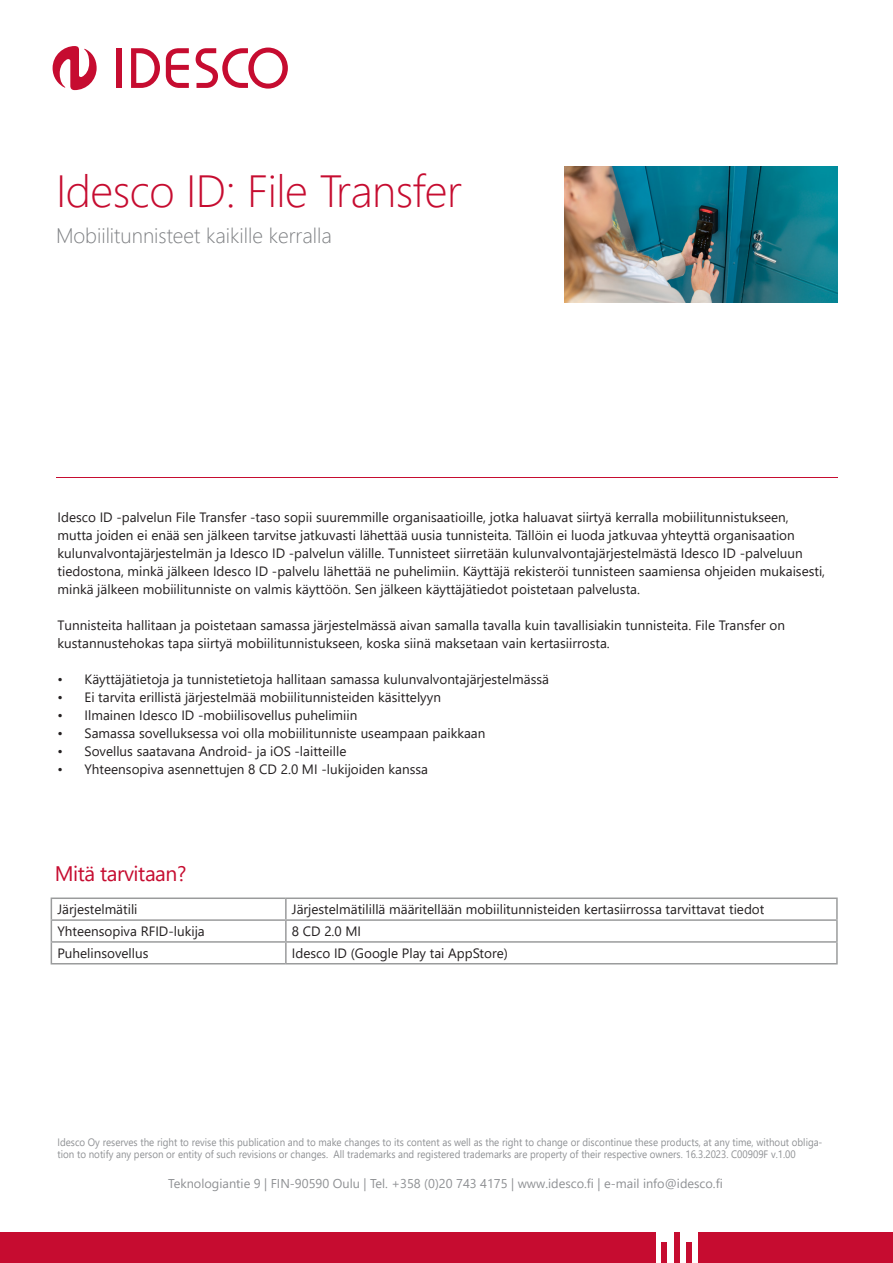
<style>
.page{position:relative;width:893px;height:1263px;background:#fff}
.page>*{position:absolute;margin:0;border:0;box-sizing:border-box;transform-origin:0 0}
.t1{font:300 45px "Segoe UI";letter-spacing:-.01em;color:#c60c30}
.Alaotsikko{font:300 21px "Segoe UI";color:#7e8083}
.Pääotsikko{font:21px "Segoe UI";letter-spacing:-.02em;color:#c60c30}
.t2{font:13.5px/18px "Segoe UI";color:#231f20}
.t3{font:12.75px "Segoe UI";color:#8f9194}
.t4{font:10.8px/12px "Segoe UI";color:#8f9194;scale:.91 1}
</style>
<div class="page">
<svg style="left:53px;top:46px;width:44px;height:44px"></svg>
<div style="left:116px;top:48px;width:6px;height:40px;background:#c60c30"></div>
<svg style="left:196px;top:48px;width:92px;height:41px"></svg>
<svg style="left:166px;top:48px;width:23px;height:40px"></svg>
<svg style="left:131px;top:48px;width:29px;height:40px"></svg>
<div style="left:0;top:1233px;width:893px;height:30px;background:#c60c30"></div>
<div style="left:656px;top:1232px;width:41px;height:31px;background:#fff"></div>
<div style="left:674px;top:1233px;width:6px;height:30px;background:#c60c30"></div>
<div style="left:661px;top:1243px;width:6px;height:20px;background:#c60c30"></div>
<div style="left:686px;top:1243px;width:6px;height:20px;background:#c60c30"></div>
<hr style="left:51px;top:897px;width:235px;height:2px;background:#9a9b9c">
<hr style="left:286px;top:897px;width:552px;height:2px;background:#9a9b9c">
<hr style="left:285px;top:899px;width:2px;height:20px;background:#9a9b9c">
<hr style="left:836px;top:899px;width:2px;height:20px;background:#9a9b9c">
<hr style="left:51px;top:919px;width:235px;height:2px;background:#9a9b9c">
<hr style="left:286px;top:919px;width:552px;height:2px;background:#9a9b9c">
<hr style="left:285px;top:921px;width:2px;height:20px;background:#9a9b9c">
<hr style="left:836px;top:921px;width:2px;height:20px;background:#9a9b9c">
<hr style="left:51px;top:941px;width:235px;height:2px;background:#9a9b9c">
<svg style="left:51px;top:899px;width:1px;height:64px"></svg>
<hr style="left:286px;top:941px;width:552px;height:2px;background:#9a9b9c">
<hr style="left:285px;top:943px;width:2px;height:20px;background:#9a9b9c">
<hr style="left:836px;top:943px;width:2px;height:20px;background:#9a9b9c">
<hr style="left:51px;top:963px;width:235px;height:1px;background:#9a9b9c">
<hr style="left:286px;top:963px;width:552px;height:1px;background:#9a9b9c">
<hr style="left:56px;top:477px;width:781px;height:1px;background:#c60c30">
<img style="left:564px;top:166px;width:273px;height:137px">
<p class="t1" style="left:56px;top:149px;width:407px">Idesco ID: File Transfer</p>
<p class="Alaotsikko" style="left:56px;top:216px;width:277px">Mobiilitunnisteet kaikille kerralla</p>
<p class="t2" style="left:58px;top:507px;width:769px">Idesco ID -palvelun File Transfer -taso sopii suuremmille organisaatioille, jotka haluavat siirtyä kerralla mobiilitunnistukseen, mutta joiden ei enää sen jälkeen tarvitse jatkuvasti lähettää uusia tunnisteita. Tällöin ei luoda jatkuvaa yhteyttä organisaation kulunvalvontajärjestelmän ja Idesco ID -palvelun välille. Tunnisteet siirretään kulunvalvontajärjestelmästä Idesco ID -palveluun tiedostona, minkä jälkeen Idesco ID -palvelu lähettää ne puhelimiin. Käyttäjä rekisteröi tunnisteen saamiensa ohjeiden mukaisesti, minkä jälkeen mobiilitunniste on valmis käyttöön. Sen jälkeen käyttäjätiedot poistetaan palvelusta.</p>
<p class="t2" style="left:58px;top:615px;width:729px">Tunnisteita hallitaan ja poistetaan samassa järjestelmässä aivan samalla tavalla kuin tavallisiakin tunnisteita. File Transfer on kustannustehokas tapa siirtyä mobiilitunnistukseen, koska siinä maksetaan vain kertasiirrosta.</p>
<p class="t2" style="left:58px;top:669px;width:493px">• Käyttäjätietoja ja tunnistetietoja hallitaan samassa kulunvalvontajärjestelmässä</p>
<p class="t2" style="left:58px;top:687px;width:385px">• Ei tarvita erillistä järjestelmää mobiilitunnisteiden käsittelyyn</p>
<p class="t2" style="left:58px;top:705px;width:301px">• Ilmainen Idesco ID -mobiilisovellus puhelimiin</p>
<p class="t2" style="left:58px;top:723px;width:429px">• Samassa sovelluksessa voi olla mobiilitunniste useampaan paikkaan</p>
<p class="t2" style="left:58px;top:741px;width:290px">• Sovellus saatavana Android- ja iOS -laitteille</p>
<p class="t2" style="left:58px;top:759px;width:372px">• Yhteensopiva asennettujen 8 CD 2.0 MI -lukijoiden kanssa</p>
<p class="Pääotsikko" style="left:55px;top:854px;width:133px">Mitä tarvitaan?</p>
<p class="t2" style="left:57px;top:899px;width:82px">Järjestelmätili</p>
<p class="t2" style="left:292px;top:899px;width:474px">Järjestelmätilillä määritellään mobiilitunnisteiden kertasiirrossa tarvittavat tiedot</p>
<p class="t2" style="left:57px;top:921px;width:149px">Yhteensopiva RFID-lukija</p>
<p class="t2" style="left:292px;top:921px;width:71px">8 CD 2.0 MI</p>
<p class="t2" style="left:57px;top:943px;width:93px">Puhelinsovellus</p>
<p class="t2" style="left:292px;top:943px;width:218px">Idesco ID (Google Play tai AppStore)</p>
<p class="t4" style="left:58px;top:1135px;width:842px">Idesco Oy reserves the right to revise this publication and to make changes to its content as well as the right to change or discontinue these products, at any time, without obliga&shy;tion to notify any person or entity of such revisions or changes. All trademarks and registered trademarks are property of their respective owners. 16.3.2023. C00909F v.1.00</p>
<p class="t3" style="left:168px;top:1172px;width:556px">Teknologiantie 9 | FIN-90590 Oulu | Tel. +358 (0)20 743 4175 | www.idesco.fi | e-mail info@idesco.fi</p>
</div>
